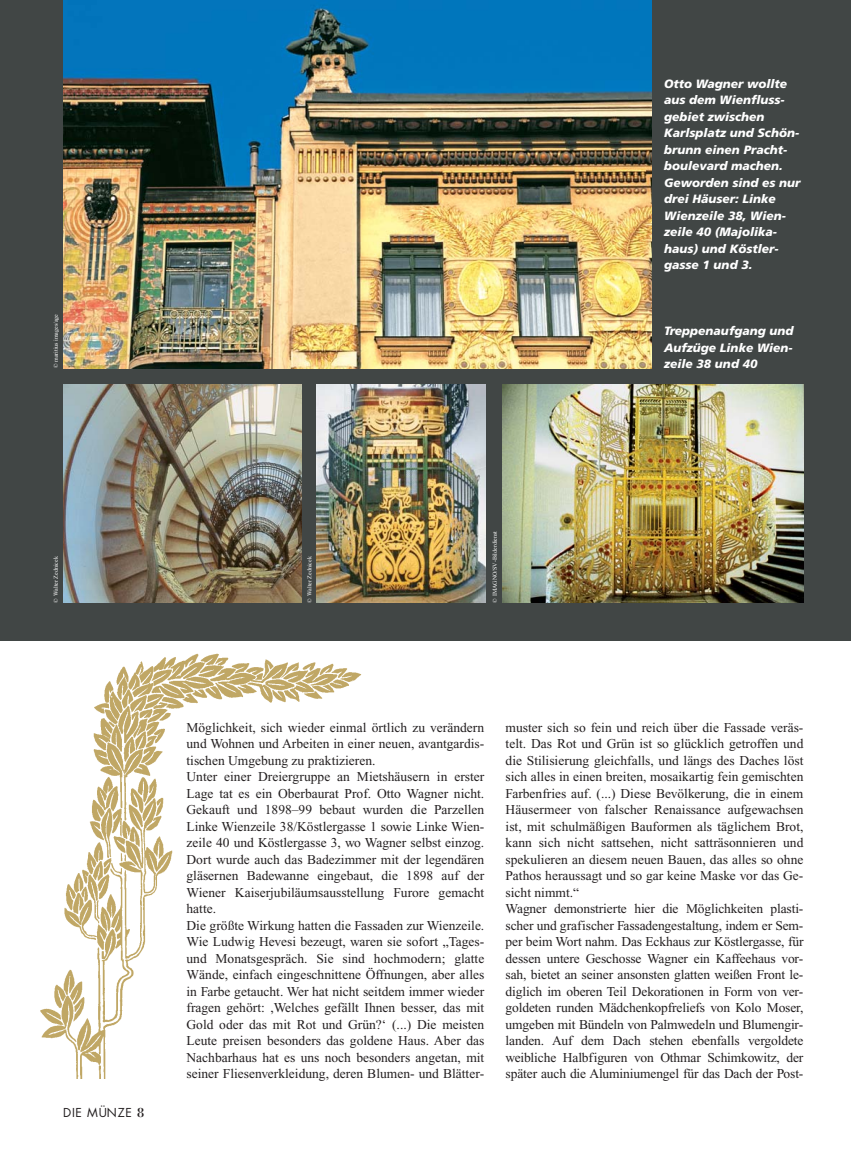
<style>
.page{position:relative;width:851px;height:1149px;background:#fff}
.page>*{position:absolute;margin:0;border:0;box-sizing:border-box;transform-origin:0 0}
.t1{font:13.5px/16.5px "Times New Roman";color:#231f20}
.t2{font:italic 900 12px/16.5px "Frutiger";color:#fff}
.t3{font:12px "Futura";letter-spacing:.06em;color:#231f20}
.t4{font:6px "Times New Roman";color:#fff}
.s1{font-family:"Bodoni";font-size:14.25px}
</style>
<div class="page">
<div style="left:0;top:1px;width:850px;height:640px;background:#414645"></div>
<img style="left:40px;top:653px;width:322px;height:424px">
<img style="left:502px;top:384px;width:301px;height:218px">
<img style="left:63px;top:384px;width:238px;height:218px">
<img style="left:317px;top:384px;width:168px;height:218px">
<img style="left:63px;top:1px;width:588px;height:367px">
<p class="t4" style="left:54px;top:368px;width:56px;rotate:-90deg">© maritius images/age</p>
<p class="t4" style="left:54px;top:602px;width:48px;rotate:-90deg">© Walter Zednicek</p>
<p class="t4" style="left:307px;top:602px;width:48px;rotate:-90deg">© Walter Zednicek</p>
<p class="t4" style="left:492px;top:602px;width:73px;rotate:-90deg">© IMAGNO/SV-Bilderdienst</p>
<p class="t2" style="left:664px;top:76px;width:138px">Otto Wagner wollte aus dem Wienfluss&shy;gebiet zwischen<br>Karlsplatz und Schön&shy;brunn einen Pracht&shy;boulevard machen.<br>Geworden sind es nur drei Häuser: Linke<br>Wienzeile 38, Wien&shy;zeile 40 (Majolika&shy;haus) und Köstler&shy;gasse 1 und 3.</p>
<p class="t2" style="left:664px;top:324px;width:131px">Treppenaufgang und<br>Aufzüge Linke Wien-</p>
<p class="t2" style="left:664px;top:357px;width:95px">zeile 38 und 40</p>
<p class="t3" style="left:63px;top:1106px;width:82px">DIE MÜNZE <span class="s1">8</span></p>
<p class="t1" style="left:186px;top:720px;width:299px">Möglichkeit, sich wieder einmal örtlich zu verändern und Wohnen und Arbeiten in einer neuen, avantgardis&shy;tischen Umgebung zu praktizieren.<br>Unter einer Dreiergruppe an Mietshäusern in erster Lage tat es ein Oberbaurat Prof. Otto Wagner nicht.<br>Gekauft und 1898–99 bebaut wurden die Parzellen Linke Wienzeile 38/Köstlergasse 1 sowie Linke Wien&shy;zeile 40 und Köstlergasse 3, wo Wagner selbst einzog.<br>Dort wurde auch das Badezimmer mit der legendären gläsernen Badewanne eingebaut, die 1898 auf der Wiener Kaiserjubiläumsausstellung Furore gemacht hatte.<br>Die größte Wirkung hatten die Fassaden zur Wienzeile.<br>Wie Ludwig Hevesi bezeugt, waren sie sofort „Tages&shy;und Monatsgespräch. Sie sind hochmodern; glatte Wände, einfach eingeschnittene Öffnungen, aber alles in Farbe getaucht. Wer hat nicht seitdem immer wieder fragen gehört: ,Welches gefällt Ihnen besser, das mit Gold oder das mit Rot und Grün?‘ (...) Die meisten Leute preisen besonders das goldene Haus. Aber das Nachbarhaus hat es uns noch besonders angetan, mit seiner Fliesenverkleidung, deren Blumen- und Blätter-</p>
<p class="t1" style="left:505px;top:720px;width:299px">muster sich so fein und reich über die Fassade veräs&shy;telt. Das Rot und Grün ist so glücklich getroffen und die Stilisierung gleichfalls, und längs des Daches löst sich alles in einen breiten, mosaikartig fein gemischten Farbenfries auf. (...) Diese Bevölkerung, die in einem Häusermeer von falscher Renaissance aufgewachsen ist, mit schulmäßigen Bauformen als täglichem Brot, kann sich nicht sattsehen, nicht satträsonnieren und spekulieren an diesem neuen Bauen, das alles so ohne Pathos heraussagt und so gar keine Maske vor das Ge&shy;sicht nimmt.“<br>Wagner demonstrierte hier die Möglichkeiten plasti&shy;scher und grafischer Fassadengestaltung, indem er Sem&shy;per beim Wort nahm. Das Eckhaus zur Köstlergasse, für dessen untere Geschosse Wagner ein Kaffeehaus vor&shy;sah, bietet an seiner ansonsten glatten weißen Front le&shy;diglich im oberen Teil Dekorationen in Form von ver&shy;goldeten runden Mädchenkopfreliefs von Kolo Moser, umgeben mit Bündeln von Palmwedeln und Blumengir&shy;landen. Auf dem Dach stehen ebenfalls vergoldete weibliche Halbfiguren von Othmar Schimkowitz, der später auch die Aluminiumengel für das Dach der Post-</p>
</div>
